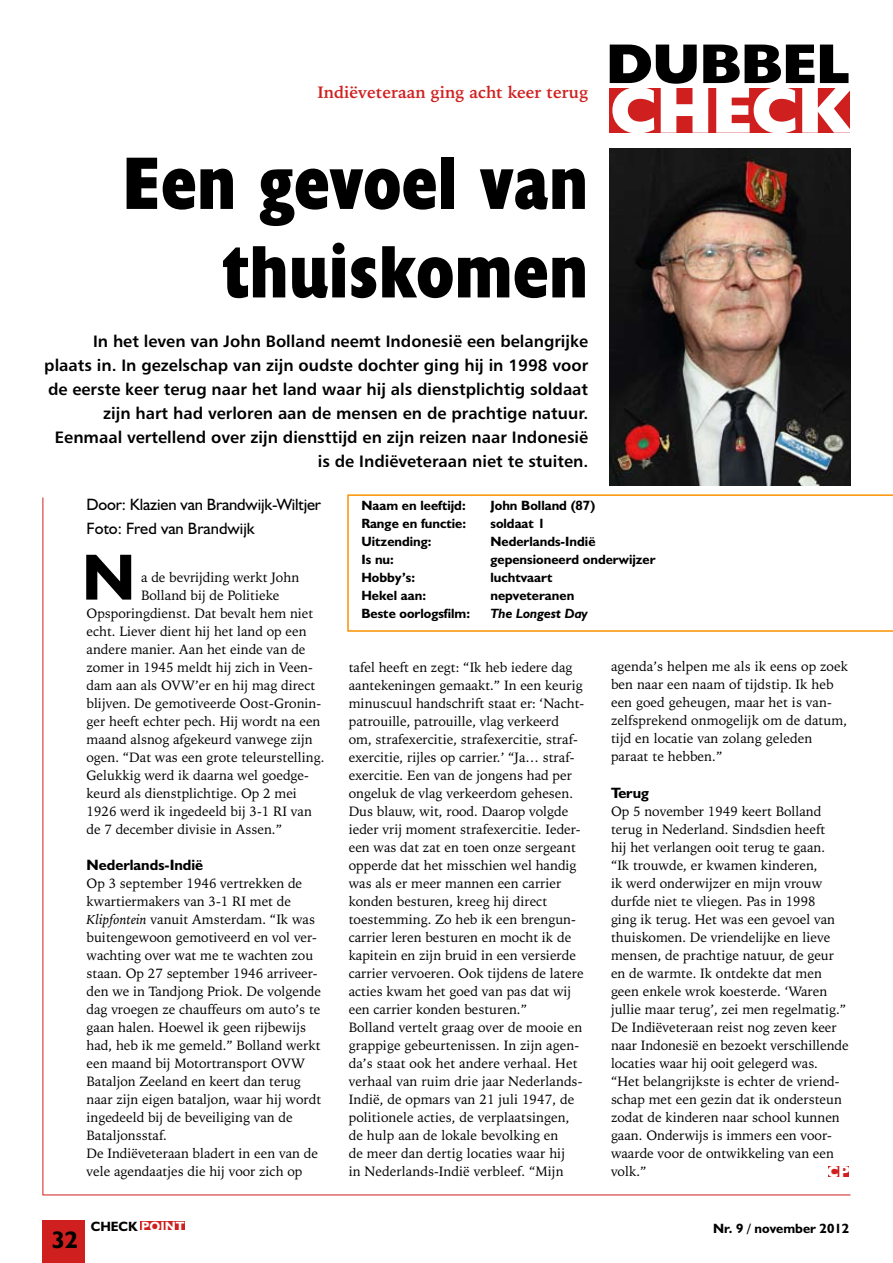
<style>
.page{position:relative;width:893px;height:1263px;background:#fff}
.page>*{position:absolute;margin:0;border:0;box-sizing:border-box;transform-origin:0 0}
.t1{font:700 condensed 75px/88.5px "Humanist 521 BT Xtra";color:#000;text-align:right}
.t2{font:800 65.7px "Humanist 521 BT";color:#fff}
.t3{font:700 65.7px "Humanist 521 BT";color:#000}
.t4{font:800 56.4px "Humanist 521 BT";color:#000}
.t5{font:700 24px "Humanist 521 BT";color:#000}
.t6{font:16.5px/24px "Humanist 777 BT Bold B";color:#000;text-align:right}
.t7{font:16.5px/24px "Humanist 521 BT";letter-spacing:-.01em;color:#000}
.t8{font:700 16.5px "Iowan Old Style BT";color:#cf1f1e}
.t9{font:800 16.05px "Humanist 521 BT";color:#fff}
.t10{font:700 15px "Humanist 521 BT";color:#000}
.t11{font:13.5px/18px "Iowan Old Style BT";color:#000}
.t12{font:700 13.5px "Humanist 521 BT";color:#000}
.t13{font:italic 700 13.5px "Humanist 521 BT";color:#000}
.s1{font-style:italic}
.s2{color:#fff}
</style>
<div class="page">
<div style="left:43px;top:1221px;width:42px;height:42px;background:#cf1f1e"></div>
<div style="left:140px;top:1221px;width:45px;height:9px;background:#cf1f1e"></div>
<svg style="left:347px;top:494px;width:546px;height:138px"></svg>
<div style="left:609px;top:88px;width:241px;height:45px;background:#cf1f1e"></div>
<img style="left:609px;top:149px;width:241px;height:336px">
<hr style="left:43px;top:1194px;width:807px;height:1px;background:#cf1f1e">
<hr style="left:43px;top:497px;width:1px;height:698px;background:#cf1f1e">
<div style="left:828px;top:1166px;width:21px;height:11px;background:#cf1f1e"></div>
<p class="t8" style="left:318px;top:82px;width:272px">Indiëveteraan ging acht keer terug</p>
<h1 class="t1" style="left:122px;top:138px;width:467px">Een gevoel van thuiskomen</h1>
<p class="t6" style="left:44px;top:329px;width:546px">In het leven van John Bolland neemt Indonesië een belangrijke plaats in. In gezelschap van zijn oudste dochter ging hij in 1998 voor de eerste keer terug naar het land waar hij als dienstplichtig soldaat zijn hart had verloren aan de mensen en de prachtige natuur.<br>Eenmaal vertellend over zijn diensttijd en zijn reizen naar Indonesië is de Indiëveteraan niet te stuiten.</p>
<h3 class="t4" style="left:606px;top:29px;width:244px">DUBBEL</h3>
<h2 class="t2" style="left:610px;top:69px;width:243px">CHECK</h2>
<p class="t7" style="left:87px;top:492px;width:236px">Door: Klazien van Brandwijk-Wiltjer<br>Foto: Fred van Brandwijk</p>
<p class="t11" style="left:141px;top:568px;width:160px">a de bevrijding werkt John</p>
<p class="t11" style="left:141px;top:586px;width:140px">Bolland bij de Politieke</p>
<p class="t11" style="left:87px;top:604px;width:228px">Opsporingdienst. Dat bevalt hem niet</p>
<p class="t11" style="left:87px;top:622px;width:222px">echt. Liever dient hij het land op een</p>
<p class="t11" style="left:87px;top:640px;width:220px">andere manier. Aan het einde van de</p>
<p class="t11" style="left:87px;top:658px;width:228px">zomer in 1945 meldt hij zich in Veen-</p>
<p class="t11" style="left:87px;top:676px;width:230px">dam aan als OVW’er en hij mag direct</p>
<p class="t11" style="left:87px;top:694px;width:236px">blijven. De gemotiveerde Oost-Gronin-</p>
<p class="t11" style="left:87px;top:712px;width:235px">ger heeft echter pech. Hij wordt na een</p>
<p class="t11" style="left:87px;top:730px;width:228px">maand alsnog afgekeurd vanwege zijn</p>
<p class="t11" style="left:87px;top:748px;width:239px">ogen. “Dat was een grote teleurstelling.</p>
<p class="t11" style="left:87px;top:766px;width:224px">Gelukkig werd ik daarna wel goedge-</p>
<p class="t11" style="left:87px;top:784px;width:212px">keurd als dienstplichtige. Op 2 mei</p>
<p class="t11" style="left:87px;top:802px;width:227px">1926 werd ik ingedeeld bij 3-1 RI van</p>
<p class="t11" style="left:87px;top:820px;width:197px">de 7 december divisie in Assen.”</p>
<p class="t10" style="left:87px;top:855px;width:118px">Nederlands-Indië</p>
<p class="t11" style="left:87px;top:874px;width:236px">Op 3 september 1946 vertrekken de kwartiermakers van 3-1 RI met de <span class="s1">Klipfontein</span> vanuit Amsterdam. “Ik was buitengewoon gemotiveerd en vol ver&shy;wachting over wat me te wachten zou staan. Op 27 september 1946 arriveer&shy;den we in Tandjong Priok. De volgende dag vroegen ze chauffeurs om auto’s te gaan halen. Hoewel ik geen rijbewijs had, heb ik me gemeld.” Bolland werkt een maand bij Motortransport OVW Bataljon Zeeland en keert dan terug naar zijn eigen bataljon, waar hij wordt ingedeeld bij de beveiliging van de Bataljonsstaf.<br>De Indiëveteraan bladert in een van de vele agendaatjes die hij voor zich op</p>
<h2 class="t3" style="left:82px;top:536px;width:55px">N</h2>
<h3 class="t5" style="left:52px;top:1225px;width:28px">32</h3>
<p class="t12" style="left:91px;top:1218px;width:95px">Check <span class="s2">point</span></p>
<p class="t12" style="left:361px;top:497px;width:106px">Naam en leeftijd:</p>
<p class="t12" style="left:490px;top:497px;width:106px">John Bolland (87)</p>
<p class="t12" style="left:361px;top:515px;width:106px">Range en functie:</p>
<p class="t12" style="left:490px;top:515px;width:56px">soldaat 1</p>
<p class="t12" style="left:361px;top:533px;width:72px">Uitzending:</p>
<p class="t12" style="left:490px;top:533px;width:107px">Nederlands-Indië</p>
<p class="t12" style="left:361px;top:551px;width:34px">Is nu:</p>
<p class="t12" style="left:490px;top:551px;width:167px">gepensioneerd onderwijzer</p>
<p class="t12" style="left:361px;top:569px;width:55px">Hobby’s:</p>
<p class="t12" style="left:490px;top:569px;width:63px">luchtvaart</p>
<p class="t12" style="left:361px;top:587px;width:66px">Hekel aan:</p>
<p class="t12" style="left:490px;top:587px;width:85px">nepveteranen</p>
<p class="t12" style="left:361px;top:604px;width:110px">Beste oorlogsfilm:</p>
<p class="t13" style="left:490px;top:604px;width:99px">The Longest Day</p>
<p class="t11" style="left:349px;top:658px;width:237px">tafel heeft en zegt: “Ik heb iedere dag aantekeningen gemaakt.” In een keurig minuscuul handschrift staat er: ‘Nacht&shy;patrouille, patrouille, vlag verkeerd om, strafexercitie, strafexercitie, straf&shy;exercitie, rijles op carrier.’ “Ja… straf&shy;exercitie. Een van de jongens had per ongeluk de vlag verkeerdom gehesen.<br>Dus blauw, wit, rood. Daarop volgde ieder vrij moment strafexercitie. Ieder&shy;een was dat zat en toen onze sergeant opperde dat het misschien wel handig was als er meer mannen een carrier konden besturen, kreeg hij direct toestemming. Zo heb ik een brengun&shy;carrier leren besturen en mocht ik de kapitein en zijn bruid in een versierde carrier vervoeren. Ook tijdens de latere acties kwam het goed van pas dat wij een carrier konden besturen.”<br>Bolland vertelt graag over de mooie en grappige gebeurtenissen. In zijn agen&shy;da’s staat ook het andere verhaal. Het verhaal van ruim drie jaar Nederlands-Indië, de opmars van 21 juli 1947, de politionele acties, de verplaatsingen, de hulp aan de lokale bevolking en<br>de meer dan dertig locaties waar hij<br>in Nederlands-Indië verbleef. “Mijn</p>
<p class="t11" style="left:611px;top:658px;width:239px">agenda’s helpen me als ik eens op zoek ben naar een naam of tijdstip. Ik heb een goed geheugen, maar het is van&shy;zelfsprekend onmogelijk om de datum, tijd en locatie van zolang geleden paraat te hebben.”</p>
<p class="t10" style="left:611px;top:783px;width:40px">Terug</p>
<p class="t11" style="left:611px;top:802px;width:239px">Op 5 november 1949 keert Bolland terug in Nederland. Sindsdien heeft<br>hij het verlangen ooit terug te gaan.<br>“Ik trouwde, er kwamen kinderen,<br>ik werd onderwijzer en mijn vrouw durfde niet te vliegen. Pas in 1998<br>ging ik terug. Het was een gevoel van thuiskomen. De vriendelijke en lieve mensen, de prachtige natuur, de geur en de warmte. Ik ontdekte dat men geen enkele wrok koesterde. ‘Waren jullie maar terug’, zei men regelmatig.” De Indiëveteraan reist nog zeven keer naar Indonesië en bezoekt verschillende locaties waar hij ooit gelegerd was. “Het belangrijkste is echter de vriend&shy;schap met een gezin dat ik ondersteun zodat de kinderen naar school kunnen gaan. Onderwijs is immers een voor&shy;waarde voor de ontwikkeling van een volk.”</p>
<p class="t9" style="left:827px;top:1162px;width:24px">CP</p>
<p class="t12" style="left:713px;top:1220px;width:137px">Nr. 9 / november 2012</p>
</div>
